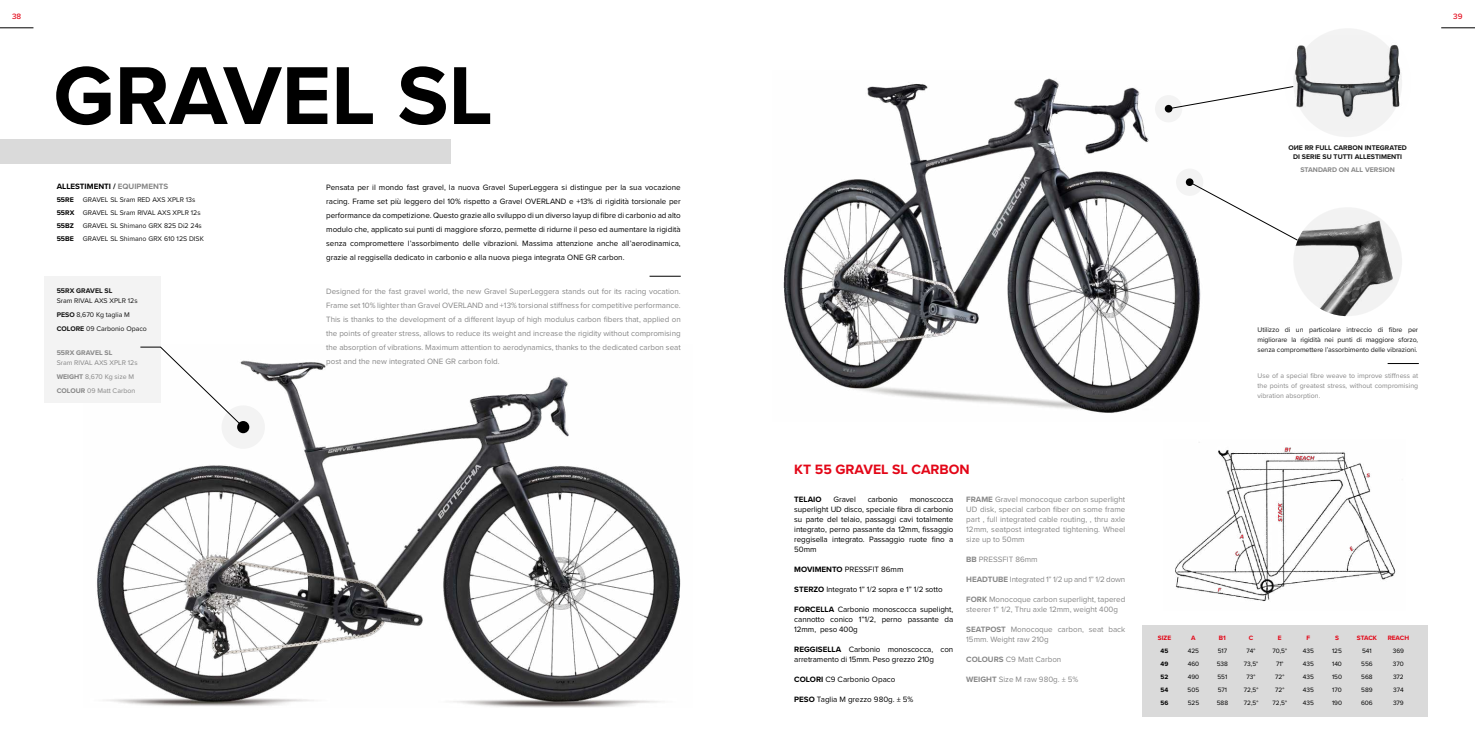
<style>
.page{position:relative;width:1475px;height:738px;background:#fff}
.page>*{position:absolute;margin:0;border:0;box-sizing:border-box;transform-origin:0 0}
.t1{font:700 85px "Proxima Nova";color:#000}
.t2{font:700 14px "Proxima Nova";color:#e30617}
.t3{font:8px/10px "Proxima Nova";letter-spacing:-.01em;color:#000;text-align:justify}
.t4{font:8px/10px "Proxima Nova";color:#878787;text-align:justify}
.t5{font:8px "Proxima Nova";letter-spacing:-.02em;color:#878787}
.t6{font:700 8px "Proxima Nova";color:#000}
.t7{font:500 8px "Proxima Nova";color:#e30617}
.t8{font:7px/13px "Proxima Nova";color:#131313}
.t9{font:7px/10px "Proxima Nova";color:#878787;text-align:justify}
.t10{font:700 7px/8.4px "Proxima Nova";color:#131313;text-align:center}
.t11{font:700 7px "Proxima Nova";color:#878787}
.t12{font:700 7px/13px "Proxima Nova";color:#000;text-align:justify}
.t13{font:6.5px "Proxima Nova";color:#000}
.t14{font:700 6.5px "Proxima Nova";color:#e30617}
.t15{font:700 6.5px "Proxima Nova";color:#000}
.s1{color:#878787}
.s2{font-weight:700}
</style>
<div class="page">
<img style="left:84px;top:344px;width:597px;height:362px">
<img style="left:783px;top:78px;width:418px;height:335px">
<hr style="left:1440px;top:27px;width:34px;height:1px;background:#000">
<hr style="left:0;top:27px;width:33px;height:1px;background:#000">
<div style="left:221px;top:405px;width:44px;height:43px;background:#f3f3f3;border-radius:50%"></div>
<div style="left:237px;top:420px;width:12px;height:13px;background:#000;border-radius:50%"></div>
<div style="left:1292px;top:28px;width:109px;height:109px;background:#f3f3f3;border-radius:50%"></div>
<div style="left:1175px;top:168px;width:28px;height:28px;background:#f3f3f3;border-radius:50%"></div>
<div style="left:1154px;top:95px;width:27px;height:27px;background:#f3f3f3;border-radius:50%"></div>
<svg style="left:1185px;top:178px;width:8px;height:8px"></svg>
<svg style="left:1164px;top:105px;width:8px;height:7px"></svg>
<svg style="left:1188px;top:181px;width:104px;height:60px"></svg>
<svg style="left:1167px;top:86px;width:116px;height:23px"></svg>
<img style="left:1292px;top:209px;width:109px;height:107px">
<img style="left:1283px;top:36px;width:119px;height:95px">
<hr style="left:649px;top:275px;width:31px;height:1px;background:#000">
<hr style="left:1387px;top:363px;width:31px;height:1px;background:#000">
<div style="left:1141px;top:624px;width:286px;height:92px;background:#dadada"></div>
<div style="left:0;top:140px;width:450px;height:24px;background:#dadada"></div>
<img style="left:1175px;top:442px;width:221px;height:160px">
<div style="left:44px;top:275px;width:116px;height:127px;background:#f3f3f3"></div>
<svg style="left:140px;top:346px;width:104px;height:82px"></svg>
<p class="t7" style="left:12px;top:10px;width:11px">38</p>
<p class="t7" style="left:1452px;top:10px;width:11px">39</p>
<h1 class="t1" style="left:53px;top:32px;width:441px">GRAVEL SL</h1>
<p class="t6" style="left:57px;top:180px;width:113px">ALLESTIMENTI / <span class="s1">EQUIPMENTS</span></p>
<p class="t12" style="left:57px;top:192px;width:19px">55RE 55RX 55BZ 55BE</p>
<p class="t8" style="left:83px;top:192px;width:122px">GRAVEL SL Sram RED AXS XPLR 13s<br>GRAVEL SL Sram RIVAL AXS XPLR 12s<br>GRAVEL SL Shimano GRX 825 Di2 24s<br>GRAVEL SL Shimano GRX 610 12S DISK</p>
<p class="t10" style="left:57px;top:286px;width:57px">55RX GRAVEL SL</p>
<p class="t8" style="left:57px;top:293px;width:92px;line-height:14px">Sram RIVAL AXS XPLR 12s<br><span class="s2">PESO</span> 8,670 Kg taglia M<br><span class="s2">COLORE</span> 09 Carbonio Opaco</p>
<p class="t11" style="left:57px;top:347px;width:57px">55RX GRAVEL SL</p>
<p class="t9" style="left:57px;top:355px;width:82px;line-height:14px;text-align:left">Sram RIVAL AXS XPLR 12s<br><span class="s2">WEIGHT</span> 8,670 Kg size M<br><span class="s2">COLOUR</span> 09 Matt Carbon</p>
<p class="t3" style="left:326px;top:180px;width:356px;line-height:14px">Pensata per il mondo fast gravel, la nuova Gravel SuperLeggera si distingue per la sua vocazione racing. Frame set più leggero del 10% rispetto a Gravel OVERLAND e +13% di rigidità torsionale per performance da competizione. Questo grazie allo sviluppo di un diverso layup di fibre di carbonio ad alto modulo che, applicato sui punti di maggiore sforzo, permette di ridurne il peso ed aumentare la rigidità senza compromettere l’assorbimento delle vibrazioni. Massima attenzione anche all’aerodinamica, grazie al reggisella dedicato in carbonio e alla nuova piega integrata ONE GR carbon.</p>
<p class="t4" style="left:326px;top:284px;width:356px;line-height:14px">Designed for the fast gravel world, the new Gravel SuperLeggera stands out for its racing vocation.<br>Frame set 10% lighter than Gravel OVERLAND and +13% torsional stiffness for competitive performance.<br>This is thanks to the development of a different layup of high modulus carbon fibers that, applied on the points of greater stress, allows to reduce its weight and increase the rigidity without compromising the absorption of vibrations. Maximum attention to aerodynamics, thanks to the dedicated carbon seat post and the new integrated ONE GR carbon fold.</p>
<p class="t10" style="left:1288px;top:143px;width:120px">OИE RR FULL CARBON INTEGRATED<br>DI SERIE SU TUTTI ALLESTIMENTI</p>
<p class="t11" style="left:1299px;top:164px;width:96px">STANDARD ON ALL VERSION</p>
<h2 class="t2" style="left:794px;top:459px;width:177px">KT 55 GRAVEL SL CARBON</h2>
<p class="t6" style="left:794px;top:492px;width:29px">TELAIO</p>
<p class="t3" style="left:833px;top:493px;width:24px">Gravel</p>
<p class="t3" style="left:867px;top:493px;width:32px">carbonio</p>
<p class="t3" style="left:794px;top:493px;width:160px;text-indent:115px">monoscocca superlight UD disco, speciale fibra di carbonio su parte del telaio, passaggi cavi totalmente integrato, perno passante da 12mm, fissaggio reggisella integrato. Passaggio ruote fino a 50mm</p>
<p class="t3" style="left:794px;top:563px;width:111px"><span class="s2">MOVIMENTO</span> PRESSFIT 86mm</p>
<p class="t3" style="left:794px;top:583px;width:150px"><span class="s2">STERZO</span> Integrato 1” 1/2 sopra e 1” 1/2 sotto</p>
<p class="t3" style="left:794px;top:603px;width:160px"><span class="s2">FORCELLA</span> Carbonio monoscocca supelight, cannotto conico 1”1/2, perno passante da 12mm, peso 400g</p>
<p class="t3" style="left:794px;top:643px;width:160px"><span class="s2">REGGISELLA</span> Carbonio monoscocca, con arretramento di 15mm. Peso grezzo 210g</p>
<p class="t3" style="left:794px;top:673px;width:103px"><span class="s2">COLORI</span> C9 Carbonio Opaco</p>
<p class="t3" style="left:794px;top:693px;width:120px"><span class="s2">PESO</span> Taglia M grezzo 980g. ± 5%</p>
<p class="t4" style="left:966px;top:493px;width:160px"><span class="s2">FRAME</span> Gravel monocoque carbon superlight UD disk, special carbon fiber on some frame part , full integrated cable routing, , thru axle 12mm, seatpost integrated tightening. Wheel size up to 50mm</p>
<p class="t4" style="left:966px;top:553px;width:73px"><span class="s2">BB</span> PRESSFIT 86mm</p>
<p class="t5" style="left:966px;top:572px;width:160px"><span class="s2">HEADTUBE</span> Integrated 1” 1/2 up and 1” 1/2 down</p>
<p class="t4" style="left:966px;top:593px;width:160px"><span class="s2">FORK</span> Monocoque carbon superlight, tapered steerer 1” 1/2, Thru axle 12mm, weight 400g</p>
<p class="t4" style="left:966px;top:623px;width:160px"><span class="s2">SEATPOST</span> Monocoque carbon, seat back<br>15mm. Weight raw 210g</p>
<p class="t4" style="left:966px;top:653px;width:97px"><span class="s2">COLOURS</span> C9 Matt Carbon</p>
<p class="t4" style="left:966px;top:673px;width:114px"><span class="s2">WEIGHT</span> Size M raw 980g. ± 5%</p>
<p class="t8" style="left:1257px;top:324px;width:162px;line-height:10px;text-align:justify">Utilizzo di un particolare intreccio di fibre per migliorare la rigidità nei punti di maggiore sforzo, senza compromettere l’assorbimento delle vibrazioni.</p>
<p class="t9" style="left:1257px;top:370px;width:162px">Use of a special fibre weave to improve stiffness at the points of greatest stress, without compromising vibration absorption.</p>
<p class="t14" style="left:1157px;top:632px;width:15px">SIZE</p>
<p class="t14" style="left:1190px;top:632px;width:6px">A</p>
<p class="t14" style="left:1218px;top:632px;width:8px">B1</p>
<p class="t14" style="left:1248px;top:632px;width:6px">C</p>
<p class="t14" style="left:1277px;top:632px;width:5px">E</p>
<p class="t14" style="left:1306px;top:632px;width:5px">F</p>
<p class="t14" style="left:1334px;top:632px;width:5px">S</p>
<p class="t14" style="left:1356px;top:632px;width:22px">STACK</p>
<p class="t14" style="left:1387px;top:632px;width:23px">REACH</p>
<p class="t15" style="left:1160px;top:645px;width:9px">45</p>
<p class="t13" style="left:1187px;top:645px;width:13px">425</p>
<p class="t13" style="left:1217px;top:645px;width:11px">517</p>
<p class="t13" style="left:1246px;top:645px;width:10px">74°</p>
<p class="t13" style="left:1272px;top:645px;width:16px">70,5°</p>
<p class="t13" style="left:1302px;top:645px;width:13px">435</p>
<p class="t13" style="left:1331px;top:645px;width:11px">125</p>
<p class="t13" style="left:1361px;top:645px;width:11px">541</p>
<p class="t13" style="left:1392px;top:645px;width:13px">369</p>
<p class="t15" style="left:1160px;top:658px;width:9px">49</p>
<p class="t13" style="left:1187px;top:658px;width:13px">460</p>
<p class="t13" style="left:1216px;top:658px;width:13px">538</p>
<p class="t13" style="left:1243px;top:658px;width:16px">73,5°</p>
<p class="t13" style="left:1275px;top:658px;width:9px">71°</p>
<p class="t13" style="left:1302px;top:658px;width:13px">435</p>
<p class="t13" style="left:1331px;top:658px;width:11px">140</p>
<p class="t13" style="left:1360px;top:658px;width:13px">556</p>
<p class="t13" style="left:1392px;top:658px;width:12px">370</p>
<p class="t15" style="left:1160px;top:671px;width:9px">52</p>
<p class="t13" style="left:1187px;top:671px;width:13px">490</p>
<p class="t13" style="left:1217px;top:671px;width:11px">551</p>
<p class="t13" style="left:1246px;top:671px;width:10px">73°</p>
<p class="t13" style="left:1274px;top:671px;width:11px">72°</p>
<p class="t13" style="left:1302px;top:671px;width:13px">435</p>
<p class="t13" style="left:1331px;top:671px;width:12px">150</p>
<p class="t13" style="left:1360px;top:671px;width:13px">568</p>
<p class="t13" style="left:1392px;top:671px;width:12px">372</p>
<p class="t15" style="left:1160px;top:684px;width:9px">54</p>
<p class="t13" style="left:1187px;top:684px;width:13px">505</p>
<p class="t13" style="left:1217px;top:684px;width:11px">571</p>
<p class="t13" style="left:1243px;top:684px;width:16px">72,5°</p>
<p class="t13" style="left:1274px;top:684px;width:11px">72°</p>
<p class="t13" style="left:1302px;top:684px;width:13px">435</p>
<p class="t13" style="left:1331px;top:684px;width:11px">170</p>
<p class="t13" style="left:1360px;top:684px;width:13px">589</p>
<p class="t13" style="left:1392px;top:684px;width:12px">374</p>
<p class="t15" style="left:1160px;top:697px;width:9px">56</p>
<p class="t13" style="left:1187px;top:697px;width:13px">525</p>
<p class="t13" style="left:1216px;top:697px;width:13px">588</p>
<p class="t13" style="left:1243px;top:697px;width:16px">72,5°</p>
<p class="t13" style="left:1272px;top:697px;width:16px">72,5°</p>
<p class="t13" style="left:1302px;top:697px;width:13px">435</p>
<p class="t13" style="left:1331px;top:697px;width:12px">190</p>
<p class="t13" style="left:1360px;top:697px;width:13px">606</p>
<p class="t13" style="left:1392px;top:697px;width:12px">379</p>
</div>
